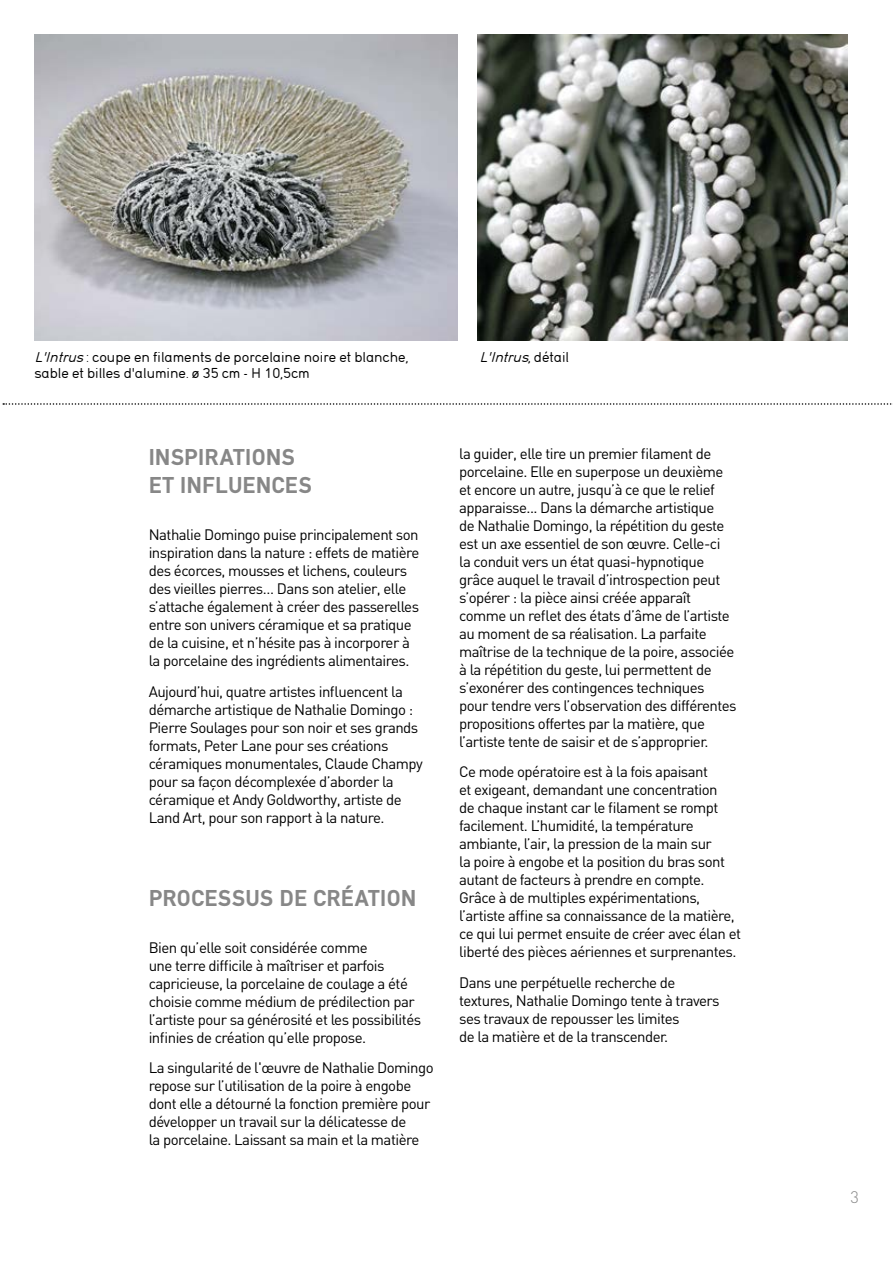
<style>
.page{position:relative;width:893px;height:1263px;background:#fff}
.page>*{position:absolute;margin:0;border:0;box-sizing:border-box;transform-origin:0 0}
.t1{font:700 24px/28.8px "DIN Mittel EF";letter-spacing:.015em;color:#878787}
.t2{font:300 16.5px "DIN";color:#878787}
.t3{font:15px/18px "DIN";letter-spacing:-.035em;color:#000}
.t4{font:13.5px/16.2px "DIN17 SB";color:#000}
.t5{font:italic 13.5px "DIN17 SB";color:#000}
.s1{font-style:italic}
.s2{font-style:normal}
</style>
<div class="page">
<svg style="left:3px;top:403px;width:890px;height:2px"></svg>
<img style="left:34px;top:34px;width:423px;height:306px">
<img style="left:477px;top:34px;width:370px;height:306px">
<p class="t4" style="left:34px;top:349px;width:375px"><span class="s1">L'Intrus</span>: coupe en filaments de porcelaine noire et blanche, sable et billes d'alumine. ø 35 cm - H 10,5cm</p>
<p class="t5" style="left:479px;top:348px;width:91px">L'Intrus<span class="s2">, d é t a i l</span></p>
<h1 class="t1" style="left:149px;top:442px;width:165px;text-indent:117px">NS<br>ET INFLUENCES</h1>
<p class="t3" style="left:149px;top:525px;width:272px">Nathalie Domingo puise principalement son inspiration dans la nature : effets de matière des écorces, mousses et lichens, couleurs des vieilles pierres… Dans son atelier, elle s’attache également à créer des passerelles entre son univers céramique et sa pratique de la cuisine, et n’hésite pas à incorporer à la porcelaine des ingrédients alimentaires.</p>
<p class="t3" style="left:149px;top:682px;width:276px">Aujourd’hui, quatre artistes influencent la démarche artistique de Nathalie Domingo :<br>Pierre Soulages pour son noir et ses grands formats, Peter Lane pour ses créations céramiques monumentales, Claude Champy pour sa façon décomplexée d’aborder la céramique et Andy Goldworthy, artiste de Land Art, pour son rapport à la nature.</p>
<h1 class="t1" style="left:149px;top:442px;width:84px">INSPIRATIO</h1>
<h1 class="t1" style="left:149px;top:883px;width:219px">PROCESSUS DE CRÉATIO</h1>
<h1 class="t1" style="left:401px;top:883px;width:17px">N</h1>
<p class="t3" style="left:149px;top:938px;width:274px">Bien qu’elle soit considérée comme<br>une terre difficile à maîtriser et parfois capricieuse, la porcelaine de coulage a été choisie comme médium de prédilection par l’artiste pour sa générosité et les possibilités infinies de création qu’elle propose.</p>
<p class="t3" style="left:149px;top:1058px;width:286px">La singularité de l'œuvre de Nathalie Domingo repose sur l’utilisation de la poire à engobe dont elle a détourné la fonction première pour développer un travail sur la délicatesse de<br>la porcelaine. Laissant sa main et la matière</p>
<p class="t3" style="left:459px;top:444px;width:279px">la guider, elle tire un premier filament de porcelaine. Elle en superpose un deuxième et encore un autre, jusqu’à ce que le relief apparaisse... Dans la démarche artistique<br>de Nathalie Domingo, la répétition du geste est un axe essentiel de son œuvre. Celle-ci<br>la conduit vers un état quasi-hypnotique grâce auquel le travail d’introspection peut s’opérer : la pièce ainsi créée apparaît comme un reflet des états d’âme de l’artiste au moment de sa réalisation. La parfaite maîtrise de la technique de la poire, associée à la répétition du geste, lui permettent de s’exonérer des contingences techniques pour tendre vers l’observation des différentes propositions offertes par la matière, que l’artiste tente de saisir et de s’approprier.</p>
<p class="t3" style="left:459px;top:763px;width:283px">Ce mode opératoire est à la fois apaisant<br>et exigeant, demandant une concentration<br>de chaque instant car le filament se rompt facilement. L’humidité, la température ambiante, l’air, la pression de la main sur<br>la poire à engobe et la position du bras sont autant de facteurs à prendre en compte.<br>Grâce à de multiples expérimentations, l’artiste affine sa connaissance de la matière, ce qui lui permet ensuite de créer avec élan et liberté des pièces aériennes et surprenantes.</p>
<p class="t3" style="left:459px;top:973px;width:262px">Dans une perpétuelle recherche de textures, Nathalie Domingo tente à travers ses travaux de repousser les limites<br>de la matière et de la transcender.</p>
<p class="t2" style="left:850px;top:1187px;width:10px">3</p>
</div>
